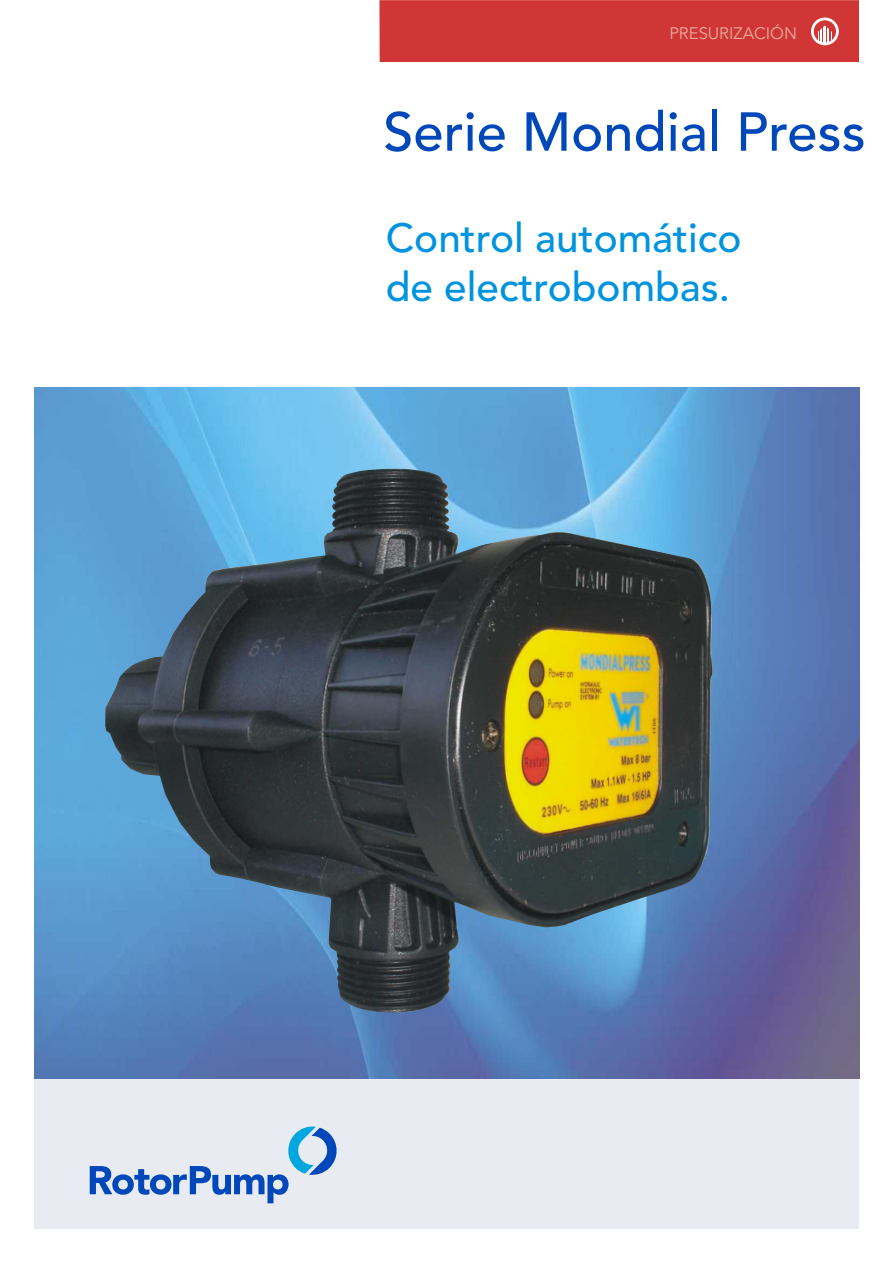
<style>
.page{position:relative;width:894px;height:1263px;background:#fff}
.page>*{position:absolute;margin:0;border:0;box-sizing:border-box;transform-origin:0 0}
.t1{font:500 54.3px "Avenir LT Std 65";color:#0047ba}
.t2{font:500 40.5px/48.9px "Avenir LT Std 65";color:#0094de}
.t3{font:16.65px "Avenir LT Std 45";color:#e8ab9c}
</style>
<div class="page">
<div style="left:34px;top:409px;width:825px;height:820px;background:#e8ebf2"></div>
<svg style="left:90px;top:1126px;width:247px;height:77px"></svg>
<img style="left:34px;top:388px;width:825px;height:690px">
<div style="left:379px;top:0;width:480px;height:62px;background:#d13636"></div>
<svg style="left:811px;top:17px;width:28px;height:28px"></svg>
<img style="left:105px;top:469px;width:608px;height:544px">
<p class="t3" style="left:669px;top:26px;width:129px">PRESURIZACIÓN</p>
<h1 class="t1" style="left:383px;top:110px;width:484px">Serie Mondial Press</h1>
<p class="t2" style="left:386px;top:217px;width:357px">Control automático de electrobombas.</p>
</div>
